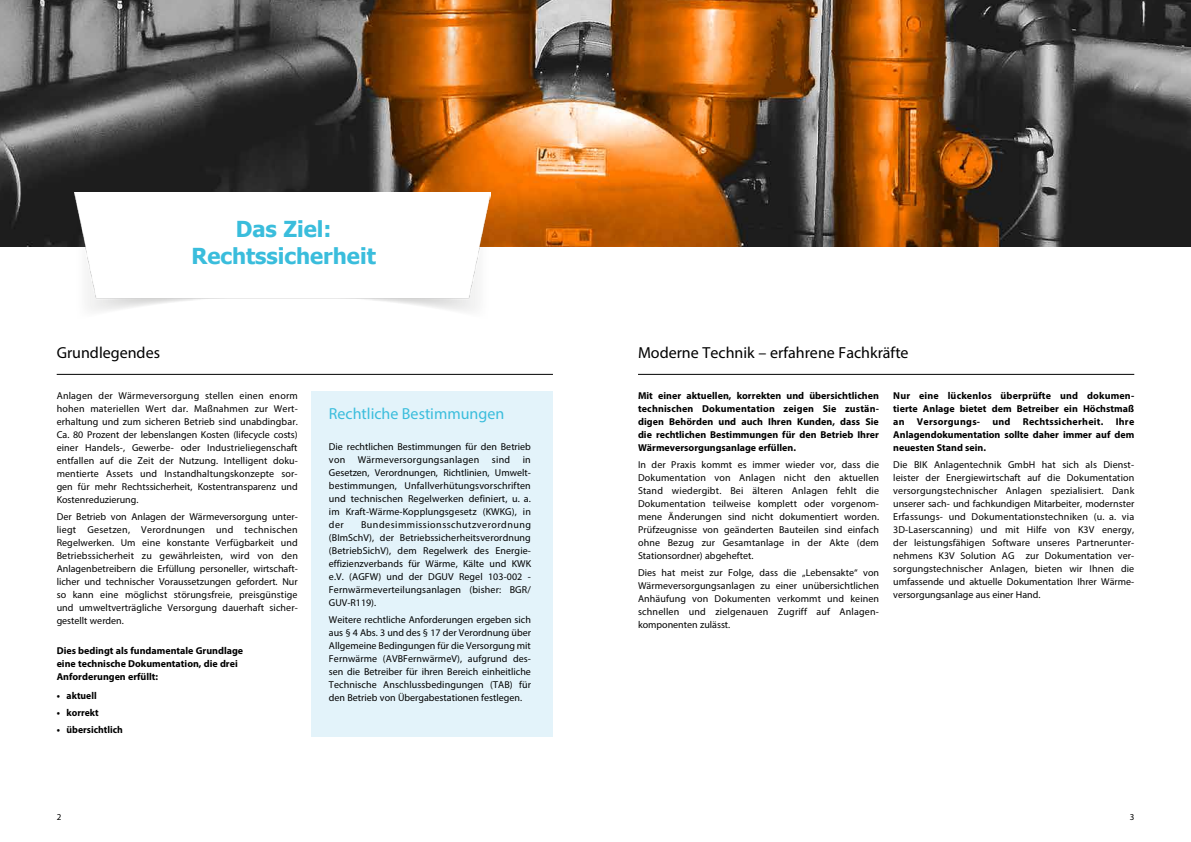
<style>
.page{position:relative;width:1191px;height:842px;background:#fff}
.page>*{position:absolute;margin:0;border:0;box-sizing:border-box;transform-origin:0 0}
.t1{font:700 22px/26.4px "Tahoma";color:#3abddc;text-align:center}
.t2{font:16px "Myriad Pro";color:#000}
.t3{font:16px "Myriad Pro";color:#3abddc}
.t4{font:10px/13px "Myriad Pro";color:#000;text-align:justify}
.t5{font:700 10px/13px "Myriad Pro";color:#000;text-align:justify}
.t6{font:9px "Myriad Pro";color:#000}
</style>
<div class="page">
<hr style="left:638px;top:374px;width:496px;height:1px;background:#000">
<img style="left:0;top:0;width:1191px;height:247px">
<img style="left:75px;top:193px;width:415px;height:118px">
<div style="left:312px;top:391px;width:241px;height:346px;background:#e3f3fa"></div>
<hr style="left:57px;top:374px;width:496px;height:1px;background:#000">
<h2 class="t2" style="left:57px;top:343px;width:105px">Grundlegendes</h2>
<h1 class="t1" style="left:191px;top:217px;width:186px">Das Ziel:<br>Rechtssicherheit</h1>
<p class="t4" style="left:57px;top:389px;width:243px">Anlagen der Wärmeversorgung stellen einen enorm hohen materiellen Wert dar. Maßnahmen zur Wert&shy;erhaltung und zum sicheren Betrieb sind unabdingbar.<br>Ca. 80 Prozent der lebenslangen Kosten (lifecycle costs) einer Handels-, Gewerbe- oder Industrieliegenschaft entfallen auf die Zeit der Nutzung. Intelligent doku&shy;mentierte Assets und Instandhaltungskonzepte sor&shy;gen für mehr Rechtssicherheit, Kostentransparenz und Kostenreduzierung.</p>
<p class="t4" style="left:57px;top:510px;width:243px">Der Betrieb von Anlagen der Wärmeversorgung unter&shy;liegt Gesetzen, Verordnungen und technischen Regelwerken. Um eine konstante Verfügbarkeit und Betriebssicherheit zu gewährleisten, wird von den Anlagenbetreibern die Erfüllung personeller, wirtschaft&shy;licher und technischer Voraussetzungen gefordert. Nur so kann eine möglichst störungsfreie, preisgünstige und umweltverträgliche Versorgung dauerhaft sicher&shy;gestellt werden.</p>
<p class="t5" style="left:57px;top:644px;width:188px;text-align:left">Dies bedingt als fundamentale Grundlage eine technische Dokumentation, die drei<br>Anforderungen erfüllt:</p>
<p class="t5" style="left:57px;top:689px;width:41px">• aktuell</p>
<p class="t5" style="left:57px;top:706px;width:44px">• korrekt</p>
<p class="t5" style="left:57px;top:723px;width:68px">• übersichtlich</p>
<h2 class="t3" style="left:329px;top:404px;width:177px">Rechtliche Bestimmungen</h2>
<p class="t4" style="left:329px;top:440px;width:203px">Die rechtlichen Bestimmungen für den Betrieb von Wärmeversorgungsanlagen sind in Gesetzen, Verordnungen, Richtlinien, Umwelt&shy;bestimmungen, Unfallverhütungsvorschriften und technischen Regelwerken definiert, u. a. im Kraft-Wärme-Kopplungsgesetz (KWKG), in der</p>
<p class="t4" style="left:329px;top:518px;width:204px;text-indent:32px">Bundesimmissionsschutzverordnung (BImSchV), der Betriebssicherheitsverordnung (BetriebSichV), dem Regelwerk des Energie&shy;effizienzverbands für Wärme, Kälte und KWK e.V. (AGFW) und der DGUV Regel 103-002 - Fernwärmeverteilungsanlagen (bisher: BGR/ GUV-R119).</p>
<p class="t4" style="left:329px;top:613px;width:204px">Weitere rechtliche Anforderungen ergeben sich aus § 4 Abs. 3 und des § 17 der Verordnung über Allgemeine Bedingungen für die Versorgung mit Fernwärme (AVBFernwärmeV), aufgrund des&shy;sen die Betreiber für ihren Bereich einheitliche Technische Anschlussbedingungen (TAB) für den Betrieb von Übergabestationen festlegen.</p>
<p class="t6" style="left:57px;top:812px;width:6px">2</p>
<h2 class="t2" style="left:638px;top:343px;width:272px">Moderne Technik – erfahrene Fachkräfte</h2>
<p class="t5" style="left:638px;top:388px;width:242px">Mit einer aktuellen, korrekten und übersichtlichen technischen Dokumentation zeigen Sie zustän&shy;digen Behörden und auch Ihren Kunden, dass Sie die rechtlichen Bestimmungen für den Betrieb Ihrer Wärmeversorgungsanlage erfüllen.</p>
<p class="t4" style="left:638px;top:458px;width:243px">In der Praxis kommt es immer wieder vor, dass die Dokumentation von Anlagen nicht den aktuellen Stand wiedergibt. Bei älteren Anlagen fehlt die Dokumentation teilweise komplett oder vorgenom&shy;mene Änderungen sind nicht dokumentiert worden.<br>Prüfzeugnisse von geänderten Bauteilen sind einfach ohne Bezug zur Gesamtanlage in der Akte (dem Stationsordner) abgeheftet.</p>
<p class="t4" style="left:638px;top:566px;width:243px">Dies hat meist zur Folge, dass die „Lebensakte“ von Wärmeversorgungsanlagen zu einer unübersichtlichen Anhäufung von Dokumenten verkommt und keinen schnellen und zielgenauen Zugriff auf Anlagen&shy;komponenten zulässt.</p>
<p class="t5" style="left:893px;top:388px;width:242px">Nur eine lückenlos überprüfte und dokumen&shy;tierte Anlage bietet dem Betreiber ein Höchstmaß an Versorgungs- und Rechtssicherheit. Ihre Anlagendokumentation sollte daher immer auf dem neuesten Stand sein.</p>
<p class="t4" style="left:893px;top:458px;width:243px">Die BIK Anlagentechnik GmbH hat sich als Dienst&shy;leister der Energiewirtschaft auf die Dokumentation versorgungstechnischer Anlagen spezialisiert. Dank unserer sach- und fachkundigen Mitarbeiter, modernster Erfassungs- und Dokumentationstechniken (u. a. via 3D-Laserscanning) und mit Hilfe von K3V energy, der leistungsfähigen Software unseres Partnerunter&shy;nehmens K3V Solution AG zur Dokumentation ver&shy;sorgungstechnischer Anlagen, bieten wir Ihnen die umfassende und aktuelle Dokumentation Ihrer Wärme&shy;versorgungsanlage aus einer Hand.</p>
<p class="t6" style="left:1129px;top:812px;width:6px">3</p>
</div>
